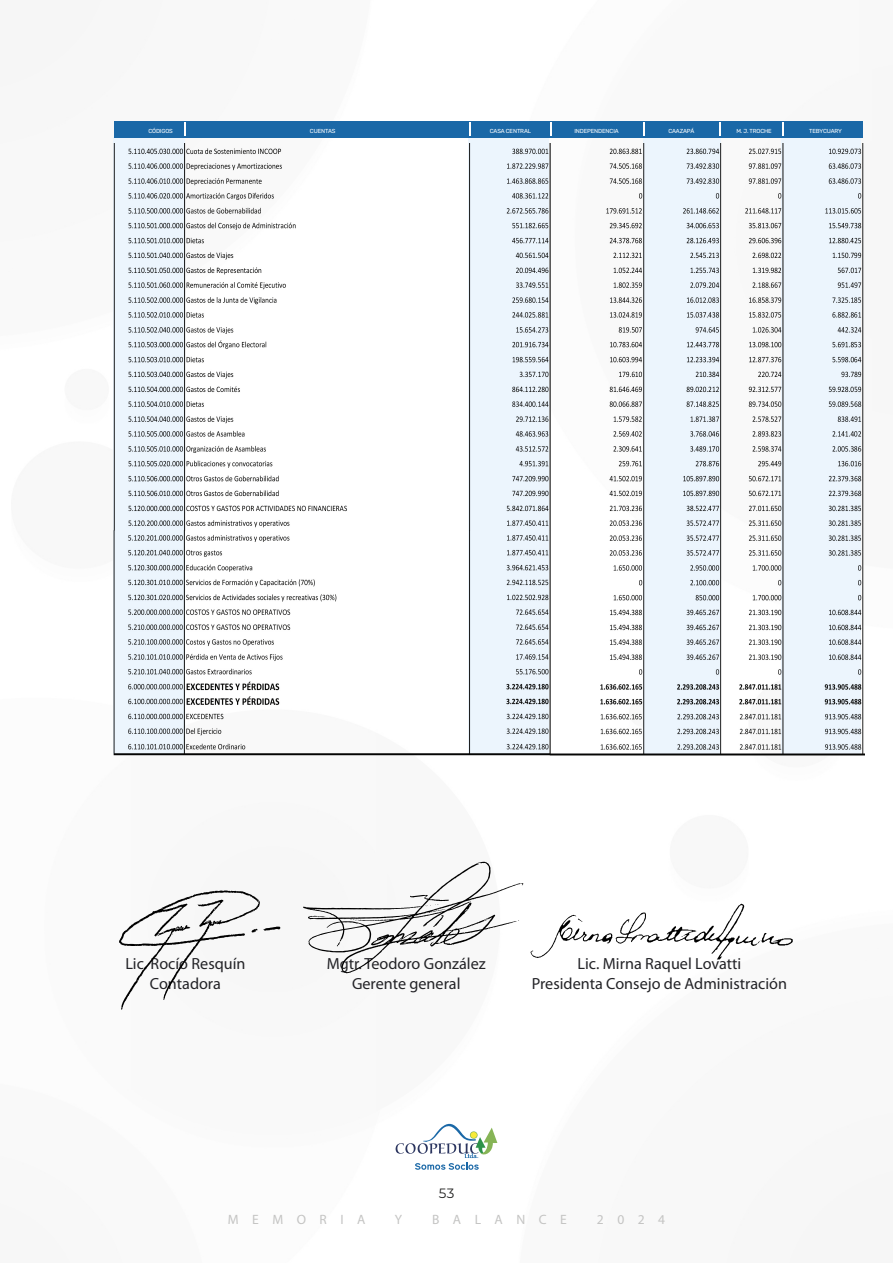
<style>
.page{position:relative;width:893px;height:1263px;background:#fff}
.page>*{position:absolute;margin:0;border:0;box-sizing:border-box;transform-origin:0 0}
.t1{font:16.2px/19.4px "Myriad Pro";color:#232327;text-align:center}
.t2{font:13.5px "Myriad Pro";letter-spacing:1em;color:#c4c4c3}
.t3{font:13.5px "Montserrat";color:#222221}
.t4{font:300 5.85px "Rubik";letter-spacing:-.02em;color:#fff}
</style>
<div class="page">
<svg style="left:396px;top:1123px;width:101px;height:47px"></svg>
<div style="left:113px;top:138px;width:72px;height:616px;background:#ecf5fd"></div>
<svg style="left:530px;top:904px;width:263px;height:55px"></svg>
<svg style="left:303px;top:862px;width:220px;height:111px"></svg>
<svg style="left:119px;top:890px;width:162px;height:120px"></svg>
<img style="left:114px;top:143px;width:751px;height:613px">
<div style="left:115px;top:121px;width:748px;height:17px;background:#1a68a7"></div>
<svg style="left:185px;top:122px;width:1px;height:14px"></svg>
<svg style="left:470px;top:122px;width:1px;height:14px"></svg>
<svg style="left:643px;top:122px;width:2px;height:14px"></svg>
<svg style="left:782px;top:122px;width:1px;height:14px"></svg>
<svg style="left:550px;top:122px;width:1px;height:14px"></svg>
<svg style="left:720px;top:122px;width:1px;height:14px"></svg>
<p class="t4" style="left:148px;top:127px;width:26px">CÓDIGOS</p>
<p class="t4" style="left:310px;top:127px;width:27px">CUENTAS</p>
<p class="t4" style="left:490px;top:127px;width:43px">CASA CENTRAL</p>
<p class="t4" style="left:574px;top:127px;width:46px">INDEPENDENCIA</p>
<p class="t4" style="left:668px;top:127px;width:27px">CAAZAPÁ</p>
<p class="t4" style="left:736px;top:127px;width:37px">M. J. TROCHE</p>
<p class="t4" style="left:809px;top:127px;width:34px">TEBYCUARY</p>
<p class="t1" style="left:125px;top:954px;width:122px">Lic. Rocío Resquín<br>Contadora</p>
<p class="t1" style="left:327px;top:954px;width:161px">Mgtr. Teodoro González<br>Gerente general</p>
<p class="t1" style="left:532px;top:954px;width:257px">Lic. Mirna Raquel Lovatti<br>Presidenta Consejo de Administración</p>
<p class="t3" style="left:439px;top:1184px;width:17px">53</p>
<p class="t2" style="left:228px;top:1211px;width:139px">MEMORIA</p>
<p class="t2" style="left:395px;top:1211px;width:9px">Y</p>
<p class="t2" style="left:432px;top:1211px;width:136px">BALANCE</p>
<p class="t2" style="left:597px;top:1211px;width:70px">2024</p>
</div>
